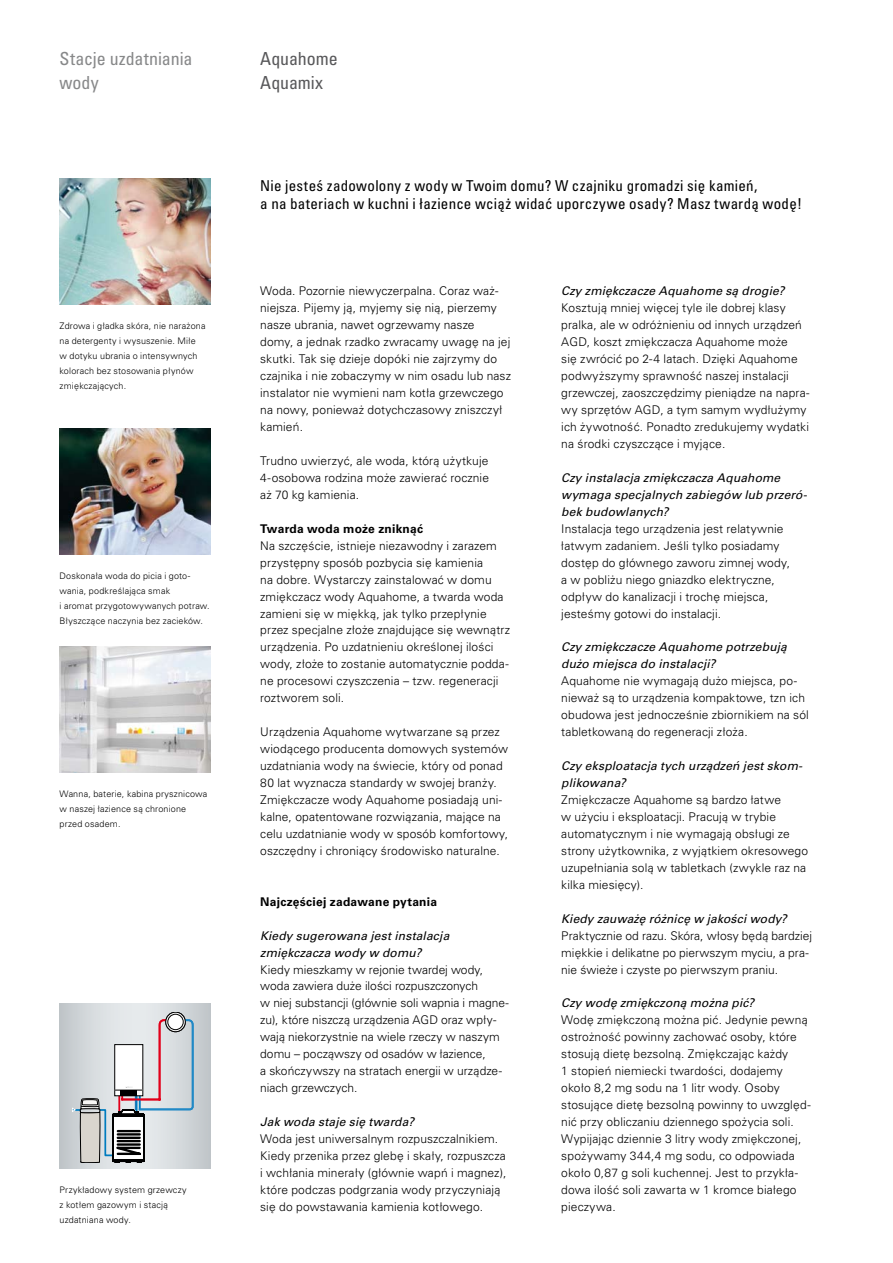
<style>
.page{position:relative;width:893px;height:1263px;background:#fff}
.page>*{position:absolute;margin:0;border:0;box-sizing:border-box;transform-origin:0 0}
._1_Head{font:condensed 18px/24px "Univers LTCYR 57";color:#878889}
._1_Head-2{font:condensed 18px/24px "Univers LTCYR 57";letter-spacing:-.005em;color:#58585a}
._2_Subhead{font:condensed 15px/18px "Univers LTCYR 57";letter-spacing:.02em;color:#000}
._1_Head-3{font:300 12px/17px "Univers LTCYR 45";letter-spacing:.01em;color:#000}
._1_Head-4{font:italic 12px/17px "Univers LTCYR 55";letter-spacing:.01em;color:#000}
.Tekst_-_punkt{font:italic 12px/17px "Univers LTCYR 55";letter-spacing:.01em;color:#000}
._1_Head-5{font:700 12px "Univers LTCYR 65";letter-spacing:.02em;color:#000}
._1_Head-6{font:300 9px/15px "Univers LTCYR 45";letter-spacing:.02em;color:#000}
._5_BU{font:300 9px/15px "Univers LTCYR 45";letter-spacing:.02em;color:#000}
</style>
<div class="page">
<svg style="left:60px;top:1004px;width:150px;height:165px;background:#cbd0d3"></svg>
<img style="left:60px;top:428px;width:150px;height:127px">
<img style="left:60px;top:646px;width:150px;height:126px">
<svg style="left:72px;top:1018px;width:123px;height:145px;background:#c7c9cc"></svg>
<svg style="left:166px;top:1012px;width:19px;height:20px"></svg>
<div style="left:166px;top:1012px;width:19px;height:20px;border:1px solid #000;border-radius:50%"></div>
<div style="left:168px;top:1014px;width:15px;height:16px;background:#fff;border-radius:50%"></div>
<div style="left:168px;top:1014px;width:15px;height:16px;border:1px solid #000;border-radius:50%"></div>
<img style="left:60px;top:179px;width:150px;height:126px">
<p class="_1_Head" style="left:60px;top:47px;width:135px">Stacje uzdatniania wody</p>
<p class="_1_Head-6" style="left:60px;top:318px;width:148px">Zdrowa i gładka skóra, nie narażona na detergenty i wysuszenie. Miłe w dotyku ubrania o intensywnych kolorach bez stosowania płynów zmiękczających.</p>
<p class="_1_Head-6" style="left:60px;top:568px;width:152px">Doskonała woda do picia i goto&shy;wania, podkreślająca smak<br>i aromat przygotowywanych potraw.<br>Błyszczące naczynia bez zacieków.</p>
<p class="_1_Head-6" style="left:60px;top:786px;width:149px">Wanna, baterie, kabina prysznicowa w naszej łazience są chronione przed osadem.</p>
<p class="_5_BU" style="left:60px;top:1181px;width:129px">Przykładowy system grzewczy z kotłem- gazowym i stacją uzdatniana wody.</p>
<p class="_1_Head-2" style="left:260px;top:47px;width:79px">Aquahome<br>Aquamix</p>
<p class="_2_Subhead" style="left:260px;top:176px;width:543px">Nie jesteś zadowolony z wody w Twoim domu? W czajniku gromadzi się kamień,<br>a na bateriach w kuchni i łazience wciąż widać uporczywe osady? Masz twardą wodę!</p>
<p class="_1_Head-3" style="left:260px;top:282px;width:252px">Woda. Pozornie niewyczerpalna. Coraz waż&shy;niejsza. Pijemy ją, myjemy się nią, pierzemy nasze ubrania, nawet ogrzewamy nasze<br>domy, a jednak rzadko zwracamy uwagę na jej skutki. Tak się dzieje dopóki nie zajrzymy do czajnika i nie zobaczymy w nim osadu lub nasz instalator nie wymieni nam kotła grzewczego na nowy, ponieważ dotychczasowy zniszczył kamień.</p>
<p class="_1_Head-3" style="left:260px;top:452px;width:230px;text-align:justify">Trudno uwierzyć, ale woda, którą użytkuje 4-osobowa rodzina może zawierać rocznie aż 70 kg kamienia.</p>
<p class="_1_Head-5" style="left:260px;top:520px;width:164px">Twarda woda może zniknąć</p>
<p class="_1_Head-3" style="left:260px;top:537px;width:252px">Na szczęście, istnieje niezawodny i zarazem przystępny sposób pozbycia się kamienia<br>na dobre. Wystarczy zainstalować w domu zmiękczacz wody Aquahome, a twarda woda zamieni się w miękką, jak tylko przepłynie przez specjalne złoże znajdujące się wewnątrz urządzenia. Po uzdatnieniu określonej ilości wody, złoże to zostanie automatycznie podda&shy;ne procesowi czyszczenia – tzw. regeneracji roztworem soli.</p>
<p class="_1_Head-3" style="left:260px;top:723px;width:249px">Urządzenia Aquahome wytwarzane są przez wiodącego producenta domowych systemów uzdatniania wody na świecie, który od ponad 80 lat wyznacza standardy w swojej branży.<br>Zmiękczacze wody Aquahome posiadają uni&shy;kalne, opatentowane rozwiązania, mające na celu uzdatnianie wody w sposób komfortowy, oszczędny i chroniący środowisko naturalne.</p>
<p class="_1_Head-5" style="left:260px;top:893px;width:178px">Najczęściej zadawane pytania</p>
<p class="Tekst_-_punkt" style="left:260px;top:926px;width:191px">Kiedy sugerowana jest instalacja zmiękczacza wody w domu?</p>
<p class="_1_Head-3" style="left:260px;top:960px;width:250px">Kiedy mieszkamy w rejonie twardej wody, woda zawiera duże ilości rozpuszczonych<br>w niej substancji (głównie soli wapnia i magne&shy;zu), które niszczą urządzenia AGD oraz wpły&shy;wają niekorzystnie na wiele rzeczy w naszym domu – począwszy od osadów w łazience,<br>a skończywszy na stratach energii w urządze&shy;niach grzewczych.</p>
<p class="_1_Head-4" style="left:260px;top:1113px;width:155px">Jak woda staje się twarda?</p>
<p class="_1_Head-3" style="left:260px;top:1130px;width:248px">Woda jest uniwersalnym rozpuszczalnikiem.<br>Kiedy przenika przez glebę i skały, rozpuszcza i wchłania minerały (głównie wapń i magnez), które podczas podgrzania wody przyczyniają się do powstawania kamienia kotłowego.</p>
<p class="_1_Head-4" style="left:561px;top:282px;width:225px">Czy zmiękczacze Aquahome są drogie?</p>
<p class="_1_Head-3" style="left:561px;top:299px;width:250px">Kosztują mniej więcej tyle ile dobrej klasy pralka, ale w odróżnieniu od innych urządzeń AGD, koszt zmiękczacza Aquahome może<br>się zwrócić po 2-4 latach. Dzięki Aquahome podwyższymy sprawność naszej instalacji grzewczej, zaoszczędzimy pieniądze na napra&shy;wy sprzętów AGD, a tym samym wydłużymy ich żywotność. Ponadto zredukujemy wydatki na środki czyszczące i myjące.</p>
<p class="_1_Head-4" style="left:561px;top:469px;width:247px">Czy instalacja zmiękczacza Aquahome wymaga specjalnych zabiegów lub przeró&shy;bek budowlanych?</p>
<p class="_1_Head-3" style="left:561px;top:520px;width:230px">Instalacja tego urządzenia jest relatywnie łatwym zadaniem. Jeśli tylko posiadamy dostęp do głównego zaworu zimnej wody, a w pobliżu niego gniazdko elektryczne, odpływ do kanalizacji i trochę miejsca, jesteśmy gotowi do instalacji.</p>
<p class="_1_Head-4" style="left:561px;top:638px;width:227px">Czy zmiękczacze Aquahome potrzebują dużo miejsca do instalacji?</p>
<p class="_1_Head-3" style="left:561px;top:672px;width:249px">Aquahome nie wymagają dużo miejsca, po&shy;nieważ są to urządzenia kompaktowe, tzn ich obudowa jest jednocześnie zbiornikiem na sól tabletkowaną do regeneracji złoża.</p>
<p class="_1_Head-4" style="left:561px;top:757px;width:243px">Czy eksploatacja tych urządzeń jest skom&shy;plikowana?</p>
<p class="_1_Head-3" style="left:561px;top:791px;width:248px">Zmiękczacze Aquahome są bardzo łatwe<br>w użyciu i eksploatacji. Pracują w trybie automatycznym i nie wymagają obsługi ze strony użytkownika, z wyjątkiem okresowego uzupełniania solą w tabletkach (zwykle raz na kilka miesięcy).</p>
<p class="_1_Head-4" style="left:561px;top:909px;width:227px">Kiedy zauważę różnicę w jakości wody?</p>
<p class="_1_Head-3" style="left:561px;top:926px;width:252px">Praktycznie od razu. Skóra, włosy będą bardziej miękkie i delikatne po pierwszym myciu, a pra&shy;nie świeże i czyste po pierwszym praniu.</p>
<p class="_1_Head-4" style="left:561px;top:994px;width:194px">Czy wodę zmiękczoną można pić?</p>
<p class="_1_Head-3" style="left:561px;top:1011px;width:251px">Wodę zmiękczoną można pić. Jedynie pewną ostrożność powinny zachować osoby, które stosują dietę bezsolną. Zmiękczając każdy<br>1 stopień niemiecki twardości, dodajemy około 8,2 mg sodu na 1 litr wody. Osoby stosujące dietę bezsolną powinny to uwzględ&shy;nić przy obliczaniu dziennego spożycia soli.<br>Wypijając dziennie 3 litry wody zmiękczonej, spożywamy 344,4 mg sodu, co odpowiada około 0,87 g soli kuchennej. Jest to przykła&shy;dowa ilość soli zawarta w 1 kromce białego pieczywa.</p>
</div>
